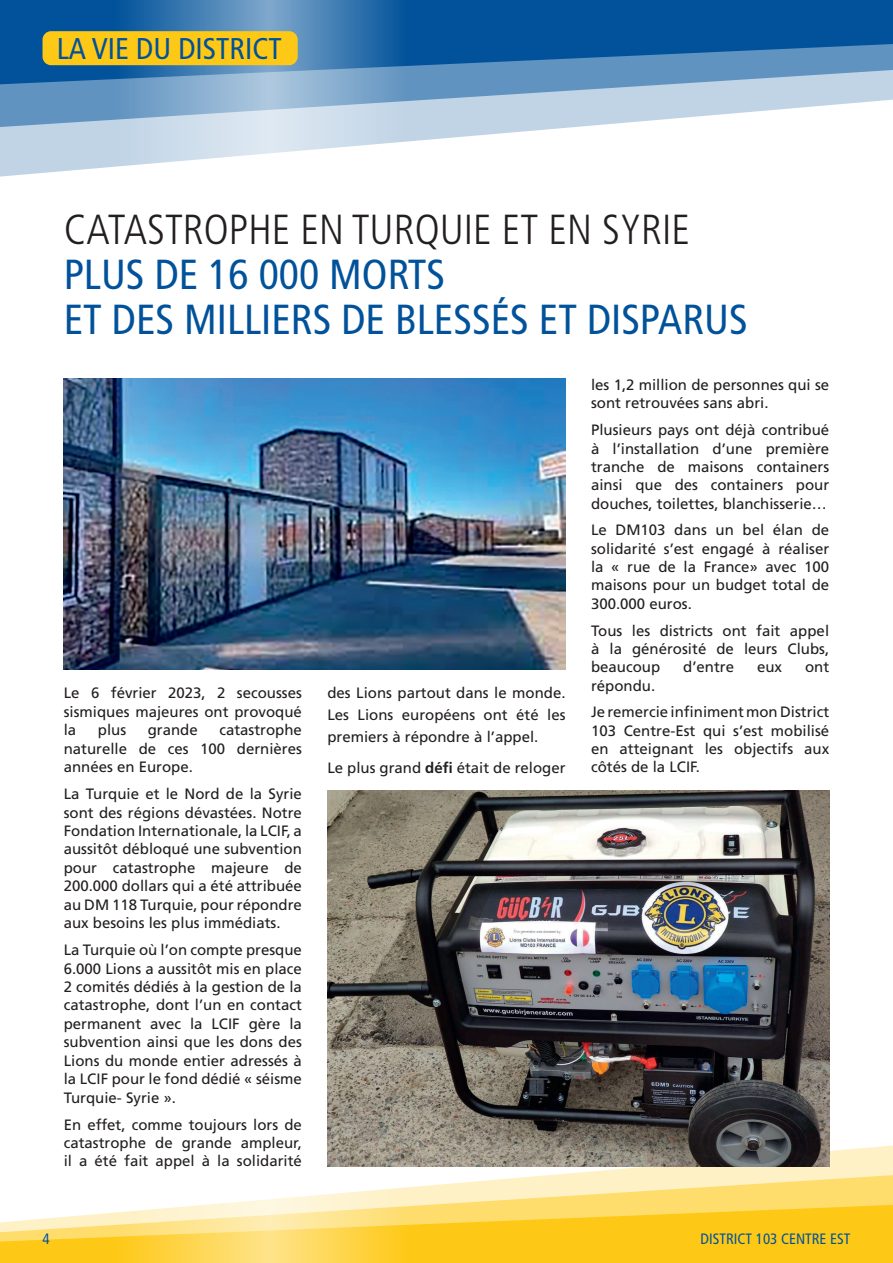
<style>
.page{position:relative;width:893px;height:1263px;background:#fff}
.page>*{position:absolute;margin:0;border:0;box-sizing:border-box;transform-origin:0 0}
.t1{font:condensed 42px/45px "Frutiger";color:#01529a}
.t2{font:300 condensed 42px "Frutiger";color:#231f20}
.t3{font:condensed 30px "Frutiger";color:#01529a}
.t4{font:15px/18.5px "Frutiger";color:#231f20;text-align:justify}
.t5{font:condensed 15px "Frutiger";color:#01529a}
.s1{font-weight:700}
</style>
<div class="page">
<svg style="left:406px;top:1116px;width:487px;height:52px"></svg>
<svg style="left:0;top:1168px;width:893px;height:95px;background:#fedc68"></svg>
<svg style="left:0;top:129px;width:551px;height:48px"></svg>
<svg style="left:0;top:85px;width:893px;height:44px;fill:#c0d4e6"></svg>
<svg style="left:0;top:0;width:893px;height:85px;background:#2168a7"></svg>
<svg style="left:114px;top:0;width:292px;height:1263px"></svg>
<img style="left:327px;top:790px;width:502px;height:376px">
<img style="left:64px;top:378px;width:502px;height:292px">
<div style="left:43px;top:31px;width:255px;height:34px;background:#fec916;border-radius:9px"></div>
<h2 class="t3" style="left:57px;top:32px;width:227px">LA VIE DU DISTRICT</h2>
<h1 class="t2" style="left:64px;top:206px;width:628px">CATASTROPHE EN TURQUIE ET EN SYRIE</h1>
<h1 class="t1" style="left:64px;top:252px;width:685px">PLUS DE 16 000 MORTS<br>ET DES MILLIERS DE BLESSÉS ET DISPARUS</h1>
<p class="t4" style="left:64px;top:684px;width:240px">Le 6 février 2023, 2 secousses sismiques majeures ont provoqué la</p>
<p class="t4" style="left:64px;top:721px;width:240px;text-indent:156px">catastrophe naturelle de ces 100 dernières années en Europe.</p>
<p class="t4" style="left:64px;top:784px;width:240px">La Turquie et le Nord de la Syrie sont des régions dévastées. Notre Fondation Internationale, la LCIF, a aussitôt débloqué une subvention pour catastrophe majeure de 200.000 dollars qui a été attribuée au DM 118 Turquie, pour répondre aux besoins les plus immédiats.</p>
<p class="t4" style="left:64px;top:940px;width:240px">La Turquie où l’on compte presque 6.000 Lions a aussitôt mis en place 2 comités dédiés à la gestion de la catastrophe, dont l’un en contact permanent avec la LCIF gère la subvention ainsi que les dons des Lions du monde entier adressés à la LCIF pour le fond dédié « séisme Turquie- Syrie ».</p>
<p class="t4" style="left:64px;top:1115px;width:240px">En effet, comme toujours lors de catastrophe de grande ampleur, il a été fait appel à la solidarité</p>
<p class="t4" style="left:98px;top:721px;width:30px">plus</p>
<p class="t4" style="left:148px;top:721px;width:52px">grande</p>
<p class="t4" style="left:327px;top:682px;width:240px;line-height:21.9px">des Lions partout dans le monde.<br>Les Lions européens ont été les premiers à répondre à l’appel.</p>
<p class="t4" style="left:327px;top:758px;width:240px">Le plus grand <span class="s1">défi</span> était de reloger</p>
<p class="t4" style="left:591px;top:376px;width:240px">les 1,2 million de personnes qui se sont retrouvées sans abri.</p>
<p class="t4" style="left:591px;top:421px;width:240px">Plusieurs pays ont déjà contribué à l’installation d’une première tranche de maisons containers ainsi que des containers pour douches, toilettes, blanchisserie…</p>
<p class="t4" style="left:591px;top:521px;width:240px">Le DM103 dans un bel élan de solidarité s’est engagé à réaliser la « rue de la France» avec 100 maisons pour un budget total de 300.000 euros.</p>
<p class="t4" style="left:591px;top:621px;width:240px">Tous les districts ont fait appel à la générosité de leurs Clubs, beaucoup</p>
<p class="t4" style="left:683px;top:658px;width:52px">d’entre</p>
<p class="t4" style="left:757px;top:658px;width:27px">eux</p>
<p class="t4" style="left:805px;top:658px;width:26px">ont</p>
<p class="t4" style="left:591px;top:672px;width:240px;line-height:26.8px">répondu.<br>Je remercie infiniment mon District</p>
<p class="t4" style="left:591px;top:721px;width:240px">103 Centre-Est qui s’est mobilisé en atteignant les objectifs aux côtés de la LCIF.</p>
<p class="t5" style="left:43px;top:1230px;width:9px">4</p>
<p class="t5" style="left:700px;top:1230px;width:151px">DISTRICT 103 CENTRE EST</p>
</div>
